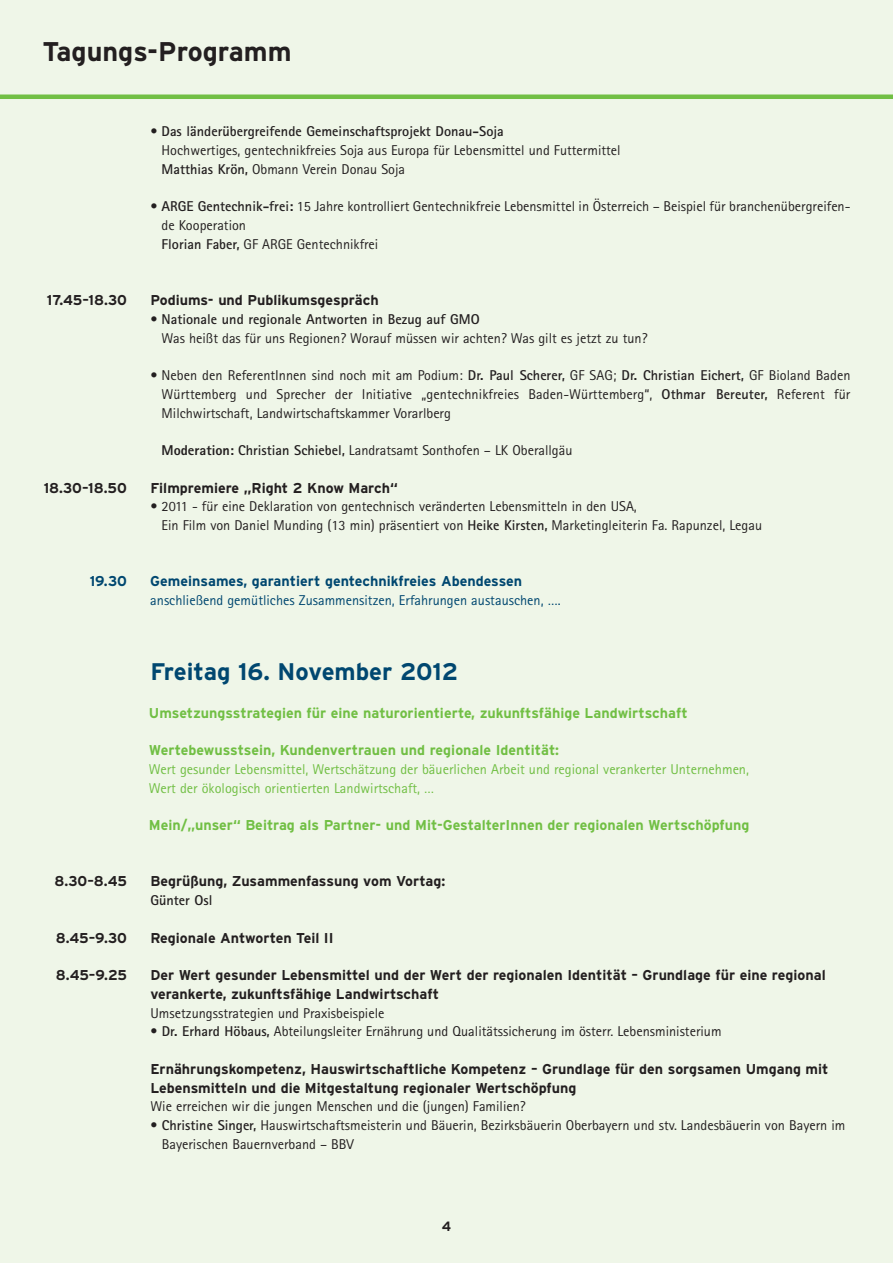
<style>
.page{position:relative;width:893px;height:1263px;background:#eff6e8}
.page>*{position:absolute;margin:0;border:0;box-sizing:border-box;transform-origin:0 0}
.t1{font:700 27px "Interstate";color:#231f20}
.t2{font:700 24px "Interstate";color:#004770}
.t3{font:14.25px/18.8px "Agfa Rotis Sans Serif";color:#231f20}
.t4{font:700 14.25px/18.8px "Interstate";color:#231f20}
.t5{font:700 14.25px "Interstate";color:#71bf44}
.t6{font:14.25px/18.8px "Agfa Rotis Sans Serif";color:#71bf44}
.t7{font:14.25px "Agfa Rotis Sans Serif";color:#004770}
.t8{font:700 14.25px "Interstate";color:#004770}
.t9{font:700 14.25px "Agfa Rotis Sans Serif";color:#231f20}
.t10{font:700 13.5px "Interstate";color:#231f20}
.s1{font-weight:700}
.s2{font-weight:800}
.s3{font-family:"Interstate";font-weight:700}
</style>
<div class="page">
<div style="left:0;top:94px;width:893px;height:5px;background:#71bf44"></div>
<h1 class="t1" style="left:43px;top:36px;width:250px">Tagungs-Programm</h1>
<p class="t3" style="left:162px;top:123px;width:461px;text-indent:-11px">• <span class="s1">Das länderübergreifende Gemeinschaftsprojekt Donau-Soja<br></span>Hochwertiges, gentechnikfreies Soja aus Europa für Lebensmittel und Futtermittel<br><span class="s1">Matthias Krön,</span> Obmann Verein Donau Soja</p>
<p class="t3" style="left:162px;top:199px;width:690px;text-indent:-11px">• <span class="s1">ARGE Gentechnik-frei:</span> 15 Jahre kontrolliert Gentechnikfreie Lebensmittel in Österreich – Beispiel für branchenübergreifen&shy;de Kooperation<br><span class="s1">Florian Faber,</span> GF ARGE Gentechnikfrei</p>
<p class="t4" style="left:47px;top:291px;width:82px">17.45–18.30</p>
<p class="t4" style="left:150px;top:291px;width:230px">Podiums- und Publikumsgespräch</p>
<p class="t3" style="left:162px;top:311px;width:487px;text-indent:-11px">• <span class="s1">Nationale und regionale Antworten in Bezug auf GMO<br></span>Was heißt das für uns Regionen? Worauf müssen wir achten? Was gilt es jetzt zu tun?</p>
<p class="t3" style="left:162px;top:367px;width:690px;text-align:justify;text-indent:-11px">• Neben den ReferentInnen sind noch mit am Podium: <span class="s1">Dr. Paul Scherer,</span> GF SAG; <span class="s1">Dr. Christian Eichert,</span> GF Bioland Baden Württemberg und Sprecher der Initiative „gentechnikfreies Baden-Württemberg“, <span class="s1">Othmar Bereuter,</span> Referent für Milchwirtschaft, Landwirtschaftskammer Vorarlberg</p>
<p class="t3" style="left:162px;top:442px;width:412px"><span class="s2">Moderation:</span> <span class="s1">Christian Schiebel,</span> Landratsamt Sonthofen – LK Oberallgäu</p>
<p class="t4" style="left:44px;top:478px;width:85px">18.30–18.50</p>
<p class="t4" style="left:150px;top:478px;width:249px">Filmpremiere „Right 2 Know March“</p>
<p class="t3" style="left:162px;top:499px;width:602px;text-indent:-11px">• 2011 - für eine Deklaration von gentechnisch veränderten Lebensmitteln in den USA,<br>Ein Film von Daniel Munding (13 min) präsentiert von <span class="s1">Heike Kirsten,</span> Marketingleiterin Fa. Rapunzel, Legau</p>
<p class="t8" style="left:90px;top:573px;width:39px">19.30</p>
<p class="t8" style="left:150px;top:573px;width:373px">Gemeinsames, garantiert gentechnikfreies Abendessen</p>
<p class="t7" style="left:150px;top:595px;width:412px">anschließend gemütliches Zusammensitzen, Erfahrungen austauschen, ….</p>
<h2 class="t2" style="left:151px;top:658px;width:309px">Freitag 16. November 2012</h2>
<p class="t5" style="left:149px;top:704px;width:540px">Umsetzungsstrategien für eine naturorientierte, zukunftsfähige Landwirtschaft</p>
<p class="t5" style="left:149px;top:742px;width:412px">Wertebewusstsein, Kundenvertrauen und regionale Identität:</p>
<p class="t6" style="left:149px;top:761px;width:602px">Wert gesunder Lebensmittel, Wertschätzung der bäuerlichen Arbeit und regional verankerter Unternehmen,<br>Wert der ökologisch orientierten Landwirtschaft, …</p>
<p class="t5" style="left:149px;top:817px;width:602px">Mein/„unser“ Beitrag als Partner- und Mit-GestalterInnen der regionalen Wertschöpfung</p>
<p class="t4" style="left:54px;top:872px;width:74px">8.30–8.45</p>
<p class="t4" style="left:150px;top:872px;width:297px">Begrüßung, Zusammenfassung vom Vortag:</p>
<p class="t9" style="left:150px;top:895px;width:64px">Günter Osl</p>
<p class="t4" style="left:56px;top:928px;width:73px">8.45–9.30</p>
<p class="t4" style="left:150px;top:928px;width:185px">Regionale Antworten Teil II</p>
<p class="t4" style="left:56px;top:966px;width:72px">8.45–9.25</p>
<p class="t4" style="left:150px;top:966px;width:677px">Der Wert gesunder Lebensmittel und der Wert der regionalen Identität – Grundlage für eine regional verankerte, zukunftsfähige Landwirtschaft</p>
<p class="t3" style="left:151px;top:1005px;width:235px">Umsetzungsstrategien und Praxisbeispiele</p>
<p class="t3" style="left:150px;top:1024px;width:573px"><span class="s3">•</span> <span class="s1">Dr. Erhard Höbaus,</span> Abteilungsleiter Ernährung und Qualitätssicherung im österr. Lebensministerium</p>
<p class="t4" style="left:150px;top:1060px;width:680px">Ernährungskompetenz, Hauswirtschaftliche Kompetenz – Grundlage für den sorgsamen Umgang mit<br>Lebensmitteln und die Mitgestaltung regionaler Wertschöpfung</p>
<p class="t3" style="left:150px;top:1099px;width:377px">Wie erreichen wir die jungen Menschen und die (jungen) Familien?</p>
<p class="t3" style="left:162px;top:1117px;width:685px;text-indent:-11px"><span class="s3">•</span> <span class="s1">Christine Singer,</span> Hauswirtschaftsmeisterin und Bäuerin, Bezirksbäuerin Oberbayern und stv. Landesbäuerin von Bayern im<br>Bayerischen Bauernverband – BBV</p>
<p class="t10" style="left:442px;top:1219px;width:11px">4</p>
</div>
